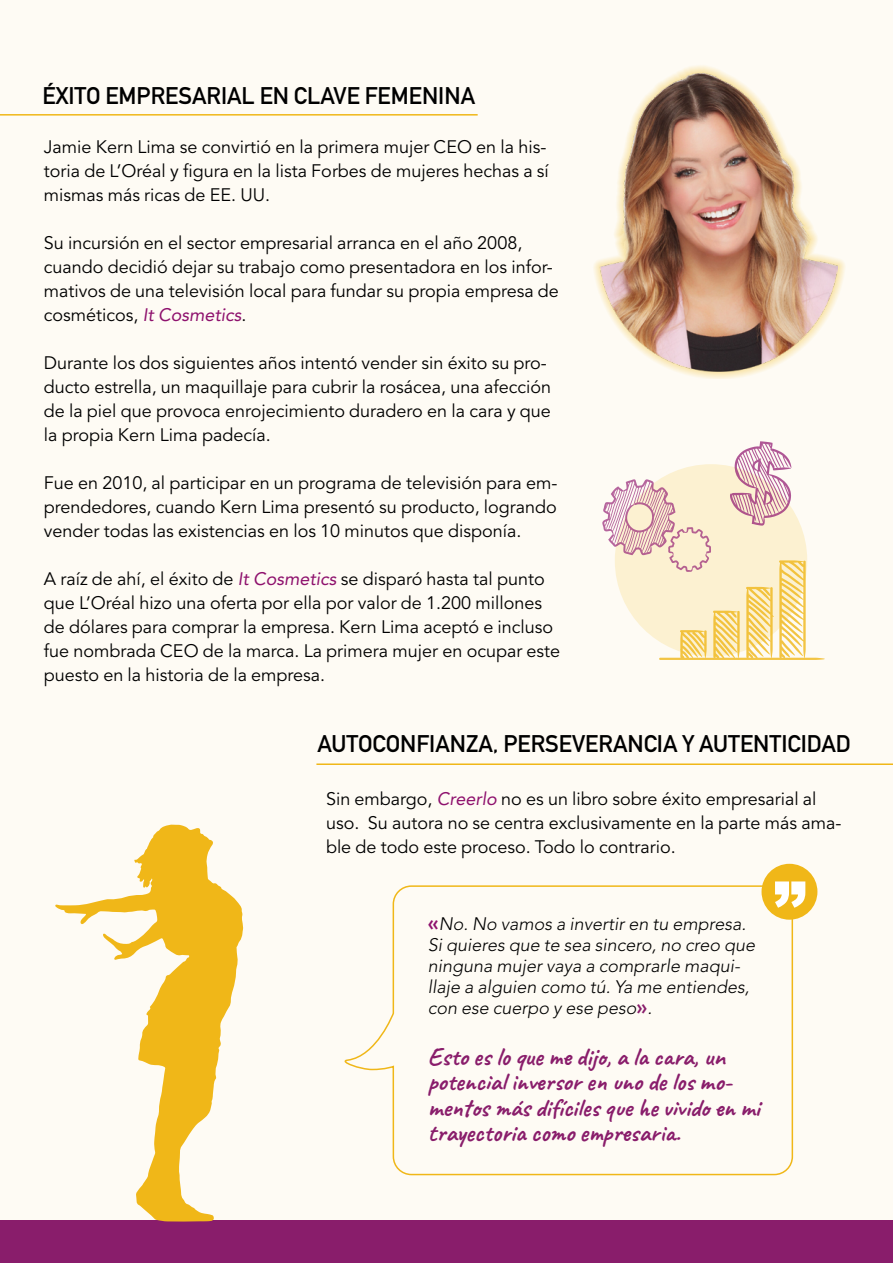
<style>
.page{position:relative;width:893px;height:1263px;background:#fefbf4}
.page>*{position:absolute;margin:0;border:0;box-sizing:border-box;transform-origin:0 0}
.t1{font:900 66px "Arial";color:#fff}
.t2{font:25.5px/25.5px "Caveat";color:#891d6b}
.t3{font:700 23.7px "DIN Alternate";color:#000}
.t4{font:18px/24px "Avenir LT Std";color:#000}
.t5{font:italic 300 18px/21px "Avenir LT Std";color:#000}
.s1{font-style:italic;color:#8e116d}
.s2{font-weight:800;font-style:normal;font-size:21px;color:#8e116d}
.s3{font-weight:800;font-style:normal;font-size:21px;color:#891d6b}
</style>
<div class="page">
<div style="left:0;top:1220px;width:893px;height:43px;background:#891d6b"></div>
<div style="left:592px;top:65px;width:254px;height:314px;background:#f0b718;opacity:.65"></div>
<img style="left:597px;top:65px;width:240px;height:314px">
<svg style="left:55px;top:824px;width:188px;height:397px"></svg>
<hr style="left:0;top:114px;width:478px;height:2px;background:#f0b718">
<hr style="left:316px;top:763px;width:577px;height:2px;background:#f0b718">
<svg style="left:344px;top:885px;width:450px;height:291px"></svg>
<div style="left:761px;top:864px;width:56px;height:56px;background:#f0b718;border-radius:50%"></div>
<svg style="left:602px;top:441px;width:223px;height:219px"></svg>
<h3 class="t3" style="left:43px;top:77px;width:434px">ÉXITO EMPRESARIAL EN CLAVE FEMENINA</h3>
<p class="t4" style="left:44px;top:135px;width:507px">Jamie Kern Lima se convirtió en la primera mujer CEO en la his&shy;toria de L’Oréal y figura en la lista Forbes de mujeres hechas a sí mismas más ricas de EE. UU.</p>
<p class="t4" style="left:44px;top:231px;width:517px">Su incursión en el sector empresarial arranca en el año 2008, cuando decidió dejar su trabajo como presentadora en los infor&shy;mativos de una televisión local para fundar su propia empresa de cosméticos, <span class="s1">It Cosmetics</span>.</p>
<p class="t4" style="left:44px;top:351px;width:509px">Durante los dos siguientes años intentó vender sin éxito su pro&shy;ducto estrella, un maquillaje para cubrir la rosácea, una afección de la piel que provoca enrojecimiento duradero en la cara y que la propia Kern Lima padecía.</p>
<p class="t4" style="left:44px;top:471px;width:515px;text-align:justify">Fue en 2010, al participar en un programa de televisión para em&shy;prendedores, cuando Kern Lima presentó su producto, logrando vender todas las existencias en los 10 minutos que disponía.</p>
<p class="t4" style="left:44px;top:567px;width:518px">A raíz de ahí, el éxito de <span class="s1">It Cosmetics</span> se disparó hasta tal punto que L’Oréal hizo una oferta por ella por valor de 1.200 millones de dólares para comprar la empresa. Kern Lima aceptó e incluso fue nombrada CEO de la marca. La primera mujer en ocupar este puesto en la historia de la empresa.</p>
<h3 class="t3" style="left:318px;top:726px;width:535px">AUTOCONFIANZA, PERSEVERANCIA Y AUTENTICIDAD</h3>
<p class="t4" style="left:326px;top:787px;width:517px">Sin embargo, <span class="s1">Creerlo</span> no es un libro sobre éxito empresarial al uso. Su autora no se centra exclusivamente en la parte más ama&shy;ble de todo este proceso. Todo lo contrario.</p>
<p class="t5" style="left:428px;top:913px;width:329px"><span class="s2">«</span>No. No vamos a invertir en tu empresa.<br>Si quieres que te sea sincero, no creo que ninguna mujer vaya a comprarle maqui&shy;llaje a alguien como tú. Ya me entiendes, con ese cuerpo y ese peso<span class="s3">»</span>.</p>
<h2 class="t2" style="left:428px;top:1044px;width:333px">Esto es lo que me dijo, a la cara, un potencial inversor en uno de los mo&shy;mentos más difíciles que he vivido en mi trayectoria como empresaria.</h2>
<h1 class="t1" style="left:807px;top:931px;width:34px;rotate:-180deg">“</h1>
</div>
